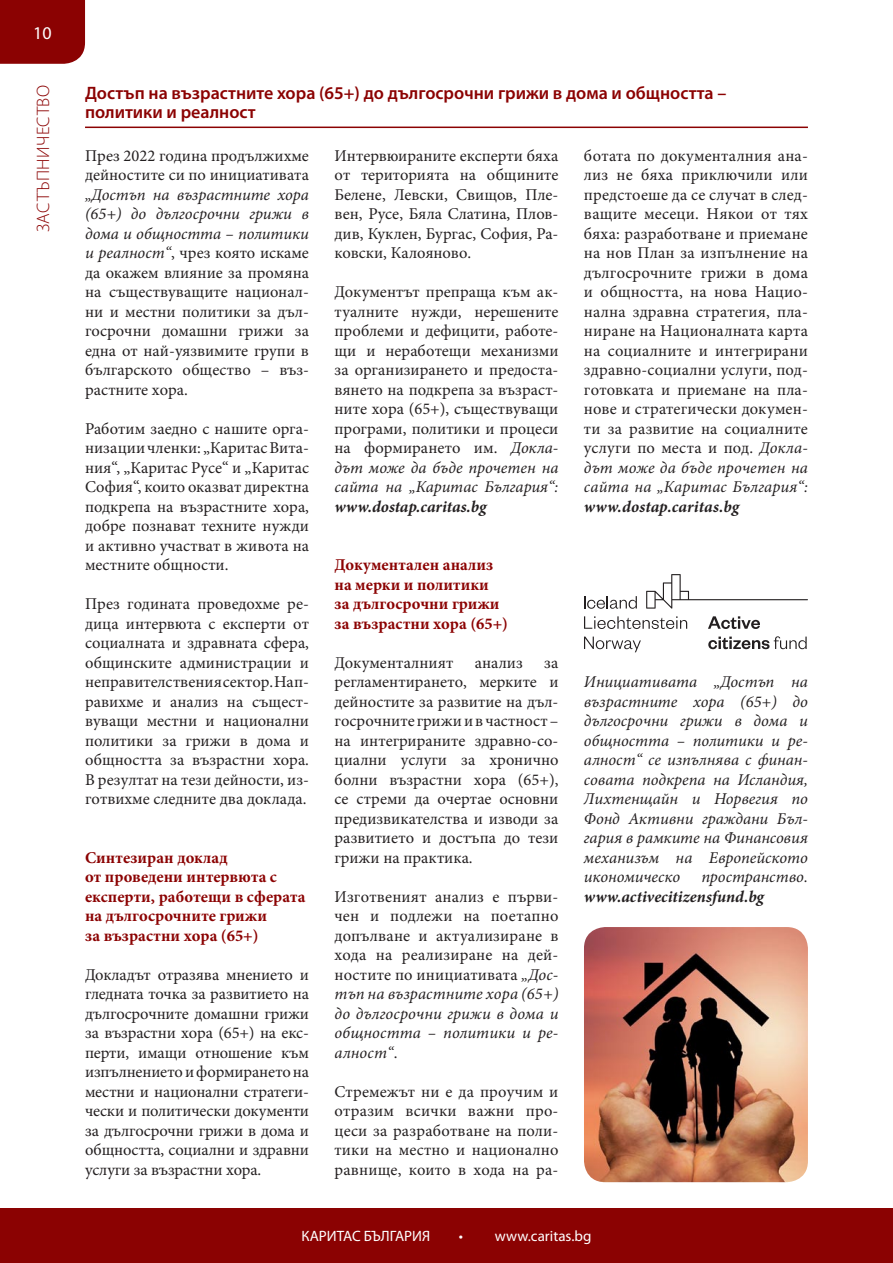
<style>
.page{position:relative;width:893px;height:1263px;background:#fff}
.page>*{position:absolute;margin:0;border:0;box-sizing:border-box;transform-origin:0 0}
.small-cap_12_cherta{font:600 18px/19.5px "Myriad Pro";color:#8b0202}
.rubrika-small{font:300 18px "Myriad Pro";letter-spacing:.045em;color:#8b0202}
.t1{font:18px "Myriad Pro";color:#fff}
.txt-11_13{font:16.5px/19.5px "Minion Pro";color:#231f20;text-align:justify}
.txt-11_13-2{font:italic 16.5px/19.5px "Minion Pro";color:#231f20;text-align:justify}
.small-cap_11{font:700 16.5px/19.5px "Minion Pro";color:#8b0202}
.txt-11_13-3{font:italic 700 16.5px/19.5px "Minion Pro";color:#231f20}
.t2{font:15px "Myriad Pro";color:#fff}
.s1{font-style:italic}
.s2{font-weight:700;font-style:italic}
.s3{font-weight:400}
</style>
<div class="page">
<div style="left:0;top:1208px;width:893px;height:55px;background:#8b0202"></div>
<div style="left:0;top:0;width:85px;height:64px;background:#8b0202"></div>
<hr style="left:85px;top:127px;width:723px;height:1px;background:#8b0202">
<svg style="left:646px;top:574px;width:162px;height:35px"></svg>
<svg style="left:584px;top:596px;width:53px;height:13px"></svg>
<svg style="left:584px;top:616px;width:103px;height:13px"></svg>
<svg style="left:584px;top:637px;width:57px;height:15px"></svg>
<svg style="left:708px;top:616px;width:52px;height:13px"></svg>
<svg style="left:708px;top:636px;width:99px;height:13px"></svg>
<img style="left:584px;top:927px;width:224px;height:255px;border-radius:21px">
<p class="t1" style="left:33px;top:22px;width:20px">1 0</p>
<p class="rubrika-small" style="left:32px;top:232px;width:148px;rotate:-90deg">ЗАСТЪПНИЧЕСТВО</p>
<p class="small-cap_12_cherta" style="left:85px;top:82px;width:643px">Достъп на възрастните хора (65+) до дългосрочни грижи в дома и общността – политики и реалност</p>
<p class="txt-11_13" style="left:334px;top:146px;width:225px">Интервюираните експерти бяха от територията на общините Белене, Левски, Свищов, Пле&shy;вен, Русе, Бяла Слатина, Плов&shy;див, Куклен, Бургас, София, Ра&shy;ковски, Калояново.</p>
<p class="txt-11_13" style="left:334px;top:282px;width:225px">Документът препраща към ак&shy;туалните нужди, нерешените проблеми и дефицити, работе&shy;щи и неработещи механизми за организирането и предоста&shy;вянето на подкрепа за възраст&shy;ните хора (65+), съществуващи програми, политики и процеси на формирането им. <span class="s1">Докла&shy;дът може да бъде прочетен на сайта на „Каритас България“: </span><span class="s2">www.dostap.caritas.bg</span></p>
<p class="txt-11_13" style="left:584px;top:146px;width:225px">ботата по документалния ана&shy;лиз не бяха приключили или предстоеше да се случат в след&shy;ващите месеци. Някои от тях бяха: разработване и приемане на нов План за изпълнение на дългосрочните грижи в дома и общността, на нова Нацио&shy;нална здравна стратегия, пла&shy;ниране на Националната карта на социалните и интегрирани здравно-социални услуги, под&shy;готовката и приемане на пла&shy;нове и стратегически докумен&shy;ти за развитие на социалните услуги по места и под. <span class="s1">Докла&shy;дът може да бъде прочетен на сайта на „Каритас България“: </span><span class="s2">www.dostap.caritas.bg</span></p>
<p class="txt-11_13" style="left:85px;top:146px;width:225px">През 2022 година продължихме дейностите си по инициативата <span class="s1">„Достъп на възрастните хора (65+) до дългосрочни грижи в дома и общността – политики и реалност“</span>, чрез която искаме да окажем влияние за промяна на съществуващите национал&shy;ни и местни политики за дъл&shy;гос-рочни домашни грижи за една от най-уязвимите групи в българското общество – въз&shy;растните хора.</p>
<p class="txt-11_13" style="left:85px;top:419px;width:225px">Работим заедно с нашите орга&shy;низациичленки: „КаритасВита&shy;ния“, „Каритас Русе“ и „Каритас София“, които оказват директна подкрепа на възрастните хора, добре познават техните нужди и активно участват в живота на местните общности.</p>
<p class="txt-11_13" style="left:85px;top:594px;width:225px">През годината проведохме ре&shy;дица интервюта с експерти от социалната и здравната сфера, общинските администрации и неправителствениясектор.Нап&shy;ра-вих-ме и анализ на същест&shy;вуващи местни и национални политики за грижи в дома и общността за възрастни хора.<br>В резултат на тези дейности, из&shy;готвихме следните два доклада.</p>
<p class="small-cap_11" style="left:334px;top:555px;width:175px">Документален анализ на мерки и политики за дългосрочни грижи за възрастни хора (65+)</p>
<p class="txt-11_13" style="left:334px;top:653px;width:120px">Документалният</p>
<p class="txt-11_13" style="left:475px;top:653px;width:50px">анализ</p>
<p class="txt-11_13" style="left:334px;top:653px;width:225px;text-indent:210px">за рег-ла-мен-ти-ра-не-то, мерките и дейностите за развитие на дъл&shy;госрочните грижиив частност– на интегрираните здравно-со&shy;циални услуги за хронично болни възрастни хора (65+), се стреми да очертае основни предизвикателства и изводи за развитието и достъпа до тези грижи на практика.</p>
<p class="txt-11_13" style="left:334px;top:887px;width:225px">Изготвеният анализ е първи&shy;чен и подлежи на поетапно допълване и актуализиране в хода на реализиране на дей&shy;ностите по инициативата <span class="s1">„Дос&shy;тъп на възрастните хора (65+) до дългосрочни грижи в дома и общността – политики и ре&shy;алност“</span>.</p>
<p class="txt-11_13" style="left:334px;top:1082px;width:225px">Стремежът ни е да проучим и отразим всички важни про&shy;цеси за разработване на поли&shy;тики на местно и национално равнище, които в хода на ра-</p>
<p class="txt-11_13-2" style="left:584px;top:672px;width:225px">Инициативата „Достъп на възрастните хора (65+) до дългосрочни грижи в дома и общността – политики и ре&shy;алност“ се изпълнява с финан&shy;совата подкрепа на Исландия, Лихтенщайн и Норвегия по Фонд Активни граждани Бъл&shy;гария в рамките на Финансовия механизъм на Европейското икономическо</p>
<p class="small-cap_11" style="left:85px;top:848px;width:222px">Синтезиран доклад<br>от проведени интервюта с експерти, работещи в сферата на дългосрочните грижи<br>за възрастни хора (65+)</p>
<p class="txt-11_13" style="left:85px;top:965px;width:225px">Докладът отразява мнението и гледната точка за развитието на дългосрочните домашни грижи за възрастни хора (65+) на екс&shy;перти, имащи отношение към изпълнениетоиформиранетона местни и национални стратеги&shy;чески и политически документи за дългосрочни грижи в дома и общността, социални и здравни услуги за възрастни хора.</p>
<p class="txt-11_13-3" style="left:584px;top:867px;width:225px;text-indent:117px"><span class="s3">пространство. </span>www.activecitizensfund.bg</p>
<p class="t2" style="left:302px;top:1227px;width:130px">КАРИТАС БЪЛГАРИЯ</p>
<p class="t2" style="left:459px;top:1227px;width:134px">• www.caritas.bg</p>
</div>
